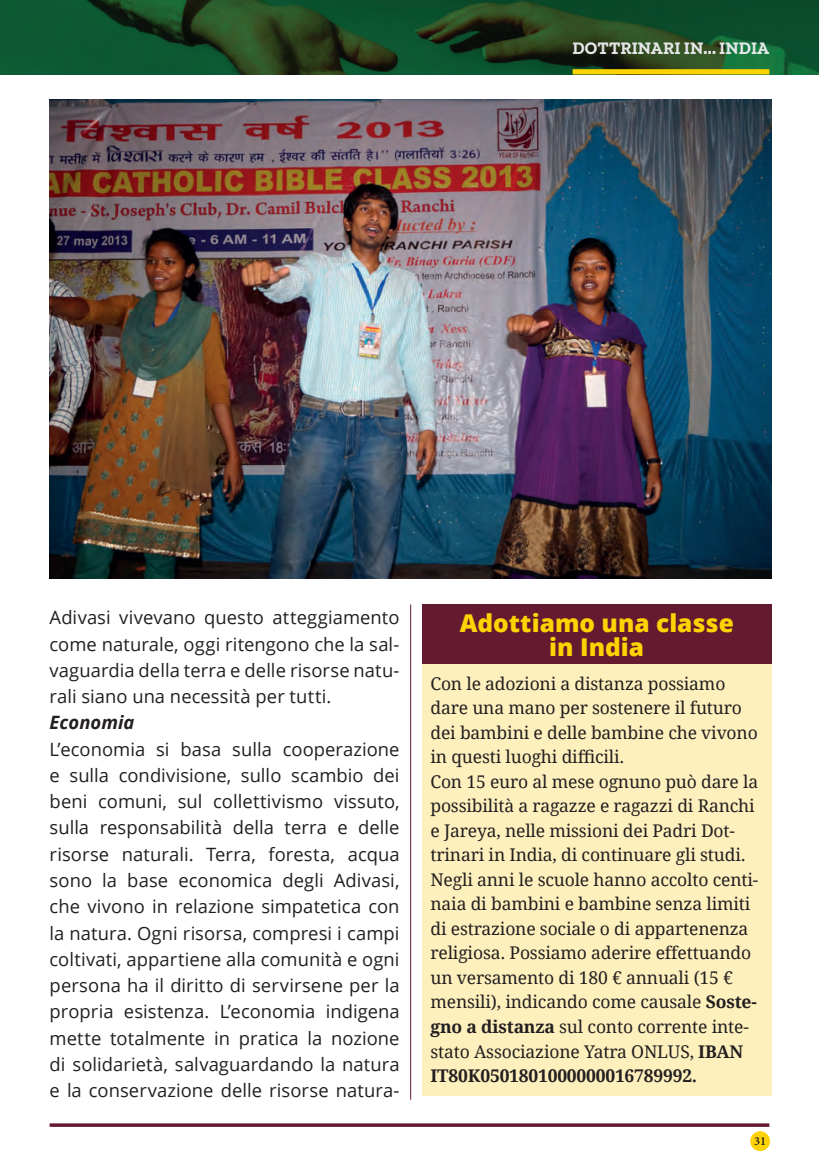
<style>
.page{position:relative;width:819px;height:1166px;background:#fff}
.page>*{position:absolute;margin:0;border:0;box-sizing:border-box;transform-origin:0 0}
.BOX_-Titolo{font:800 24.5px/24.5px "Open Sans";color:#fed304;text-align:center}
.Testo_articolo_10_5{font:18.38px/26.2px "Open Sans";letter-spacing:.005em;color:#231f20;text-align:justify}
.Testo_articolo_10_5-2{font:italic 700 18.38px "Open Sans";letter-spacing:.005em;color:#231f20}
.BOX_-_Testo{font:17.5px/24.5px "Droid Serif";letter-spacing:-.01em;color:#231f20}
.Titolo_testata{font:700 17.5px "Zilla Slab";letter-spacing:.005em;color:#e6e7e9}
.t1{font:600 12.25px "Minion Pro";color:#231f20}
.s1{font-weight:700}
</style>
<div class="page">
<div style="left:750px;top:1131px;width:20px;height:20px;background:#fed304;border-radius:50%"></div>
<svg style="left:50px;top:1123px;width:719px;height:4px;background:#773648"></svg>
<img style="left:0;top:0;width:819px;height:74px">
<div style="left:572px;top:69px;width:197px;height:5px;background:#fed304"></div>
<hr style="left:410px;top:604px;width:1px;height:496px;background:#651b2f">
<div style="left:422px;top:631px;width:349px;height:464px;background:#fef0bd"></div>
<div style="left:422px;top:604px;width:349px;height:60px;background:#651b2f"></div>
<img style="left:50px;top:99px;width:721px;height:480px">
<p class="Titolo_testata" style="left:572px;top:38px;width:198px">DOTTRINARI IN... INDIA</p>
<p class="Testo_articolo_10_5" style="left:50px;top:604px;width:351px">Adivasi vivevano questo atteggiamento come naturale, oggi ritengono che la sal&shy;vaguardia della terra e delle risorse natu&shy;rali siano una necessità per tutti.</p>
<p class="Testo_articolo_10_5-2" style="left:50px;top:710px;width:86px">Economia</p>
<p class="Testo_articolo_10_5" style="left:50px;top:735px;width:351px">L’economia si basa sulla cooperazione e sulla condivisione, sullo scambio dei beni comuni, sul collettivismo vissuto, sulla responsabilità della terra e delle risorse naturali. Terra, foresta, acqua sono la base economica degli Adivasi, che vivono in relazione simpatetica con la natura. Ogni risorsa, compresi i campi coltivati, appartiene alla comunità e ogni persona ha il diritto di servirsene per la propria esistenza. L’economia indigena mette totalmente in pratica la nozione di solidarietà, salvaguardando la natura e la conservazione delle risorse natura-</p>
<p class="BOX_-Titolo" style="left:459px;top:609px;width:275px">Adottiamo una classe in India</p>
<p class="BOX_-_Testo" style="left:430px;top:671px;width:329px">Con le adozioni a distanza possiamo dare una mano per sostenere il futuro dei bambini e delle bambine che vivono in questi luoghi difficili.</p>
<p class="BOX_-_Testo" style="left:430px;top:769px;width:329px">Con 15 euro al mese ognuno può dare la possibilità a ragazze e ragazzi di Ranchi e Jareya, nelle missioni dei Padri Dot&shy;trinari in India, di continuare gli studi.<br>Negli anni le scuole hanno accolto centi&shy;naia di bambini e bambine senza limiti di estrazione sociale o di appartenenza religiosa. Possiamo aderire effettuando un versamento di 180 € annuali (15 € mensili), indicando come causale <span class="s1">Soste&shy;gno a distanza</span> sul conto corrente inte&shy;stato Associazione Yatra ONLUS, <span class="s1">IBAN IT80K0501801000000016789992.</span></p>
<p class="t1" style="left:754px;top:1134px;width:14px">31</p>
</div>
